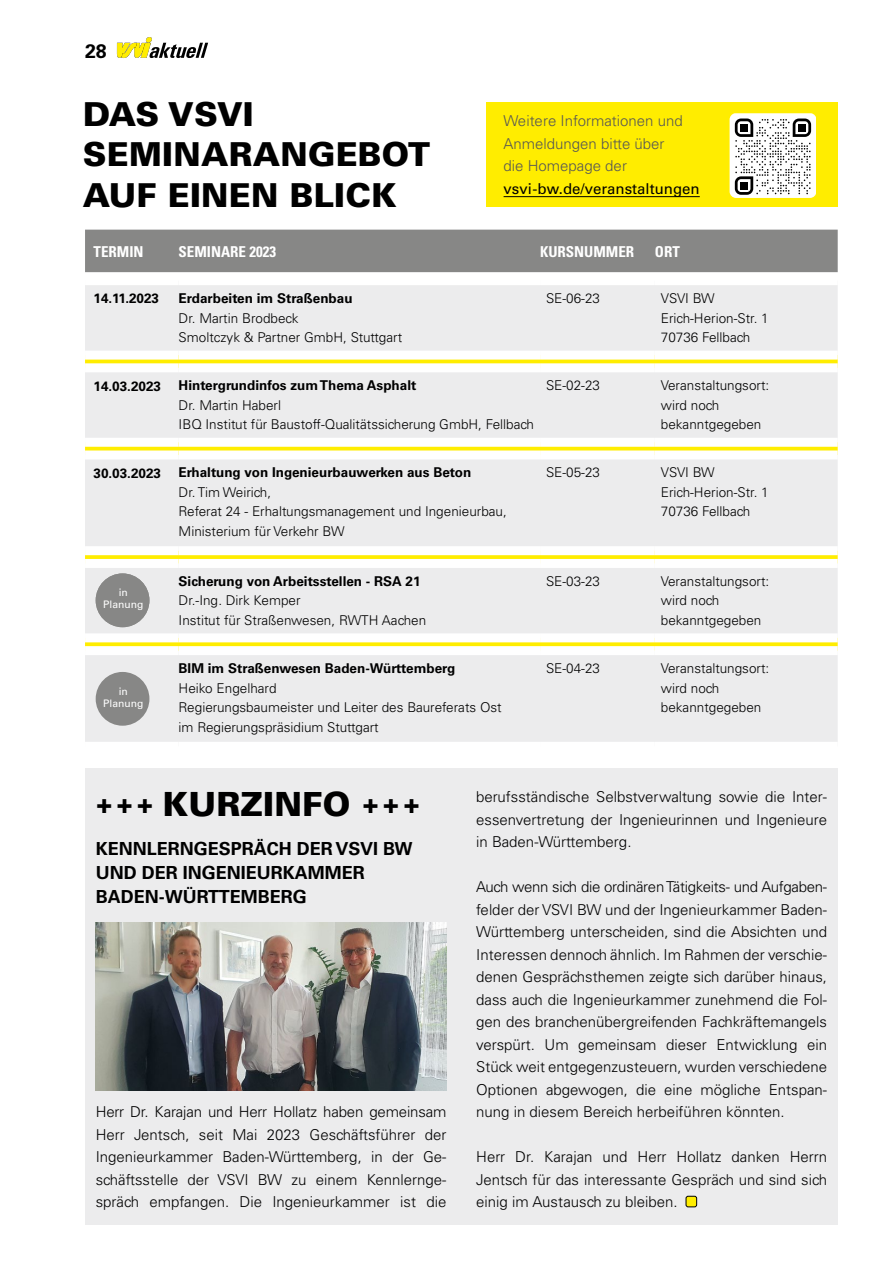
<style>
.page{position:relative;width:893px;height:1263px;background:#fff}
.page>*{position:absolute;margin:0;border:0;box-sizing:border-box;transform-origin:0 0}
.t1{font:900 33.3px "Univers";letter-spacing:.005em;color:#000}
.t2{font:900 33px/40.5px "Univers";letter-spacing:.005em;color:#000}
.t3{font:700 19.5px "Univers";color:#000}
.t4{font:700 18px/24px "Univers";color:#000}
.t5{font:300 15px/22.5px "Univers";color:#000;text-align:justify}
.t6{font:300 15px/22.5px "Univers";color:#565656}
.t7{font:700 condensed 15px "Univers";color:#fff}
.t8{font:15px "Univers 55 Roman";color:#000}
.t9{font:300 13.5px/19.5px "Univers";color:#000}
.t10{font:700 13.5px "Univers";color:#000}
.t11{font:10.35px/12px "Univers 55 Roman";color:#fff;text-align:center}
.s1{font-size:25.8px}
</style>
<div class="page">
<div style="left:487px;top:102px;width:351px;height:105px;background:#ffed00"></div>
<div style="left:85px;top:769px;width:753px;height:456px;background:#ececed"></div>
<img style="left:96px;top:923px;width:350px;height:167px">
<div style="left:686px;top:1196px;width:11px;height:11px;background:#ffed00;border-radius:2px"></div>
<div style="left:686px;top:1196px;width:11px;height:11px;border:1px solid #000;border-radius:2px"></div>
<svg style="left:117px;top:37px;width:91px;height:21px"></svg>
<hr style="left:504px;top:196px;width:196px;height:1px;background:#000">
<div style="left:85px;top:230px;width:753px;height:42px;background:#878786"></div>
<div style="left:85px;top:285px;width:753px;height:457px;background:#ececed"></div>
<div style="left:85px;top:360px;width:753px;height:286px;background:#ececed"></div>
<div style="left:85px;top:351px;width:94px;height:9px;background:#fff"></div>
<div style="left:179px;top:351px;width:361px;height:9px;background:#fff"></div>
<div style="left:540px;top:351px;width:115px;height:9px;background:#fff"></div>
<div style="left:655px;top:351px;width:183px;height:9px;background:#fff"></div>
<div style="left:85px;top:363px;width:94px;height:9px;background:#fff"></div>
<div style="left:179px;top:363px;width:361px;height:9px;background:#fff"></div>
<div style="left:540px;top:363px;width:115px;height:9px;background:#fff"></div>
<div style="left:655px;top:363px;width:183px;height:9px;background:#fff"></div>
<div style="left:85px;top:438px;width:94px;height:9px;background:#fff"></div>
<div style="left:179px;top:438px;width:361px;height:9px;background:#fff"></div>
<div style="left:540px;top:438px;width:115px;height:9px;background:#fff"></div>
<div style="left:655px;top:438px;width:183px;height:9px;background:#fff"></div>
<div style="left:85px;top:450px;width:94px;height:9px;background:#fff"></div>
<div style="left:179px;top:450px;width:361px;height:9px;background:#fff"></div>
<div style="left:540px;top:450px;width:115px;height:9px;background:#fff"></div>
<div style="left:655px;top:450px;width:183px;height:9px;background:#fff"></div>
<div style="left:85px;top:546px;width:94px;height:9px;background:#fff"></div>
<div style="left:179px;top:546px;width:361px;height:9px;background:#fff"></div>
<div style="left:540px;top:546px;width:115px;height:9px;background:#fff"></div>
<div style="left:655px;top:546px;width:183px;height:9px;background:#fff"></div>
<div style="left:85px;top:559px;width:94px;height:9px;background:#fff"></div>
<div style="left:179px;top:559px;width:361px;height:9px;background:#fff"></div>
<div style="left:540px;top:559px;width:115px;height:9px;background:#fff"></div>
<div style="left:655px;top:559px;width:183px;height:9px;background:#fff"></div>
<div style="left:85px;top:633px;width:94px;height:9px;background:#fff"></div>
<div style="left:179px;top:633px;width:361px;height:9px;background:#fff"></div>
<div style="left:540px;top:633px;width:115px;height:9px;background:#fff"></div>
<div style="left:655px;top:633px;width:183px;height:9px;background:#fff"></div>
<div style="left:85px;top:646px;width:94px;height:9px;background:#fff"></div>
<div style="left:179px;top:646px;width:361px;height:9px;background:#fff"></div>
<div style="left:540px;top:646px;width:115px;height:9px;background:#fff"></div>
<div style="left:655px;top:646px;width:183px;height:9px;background:#fff"></div>
<svg style="left:730px;top:113px;width:86px;height:85px;background:#d9d8d7"></svg>
<div style="left:740px;top:124px;width:8px;height:8px;background:#000"></div>
<div style="left:798px;top:124px;width:8px;height:8px;background:#000"></div>
<div style="left:740px;top:182px;width:8px;height:8px;background:#000"></div>
<div style="left:96px;top:573px;width:53px;height:54px;background:#878786;border-radius:50%"></div>
<div style="left:96px;top:672px;width:53px;height:54px;background:#878786;border-radius:50%"></div>
<h3 class="t3" style="left:85px;top:39px;width:23px">28</h3>
<h2 class="t2" style="left:83px;top:93px;width:349px">DAS VSVI<br>SEMINARANGEBOT<br>AUF EINEN BLICK</h2>
<p class="t7" style="left:94px;top:242px;width:52px">TERMIN</p>
<p class="t7" style="left:179px;top:242px;width:99px">SEMINARE 2023</p>
<p class="t7" style="left:540px;top:242px;width:96px">KURSNUMMER</p>
<p class="t7" style="left:655px;top:242px;width:27px">ORT</p>
<p class="t10" style="left:94px;top:290px;width:67px">14.11.2023</p>
<p class="t10" style="left:179px;top:290px;width:175px">Erdarbeiten im Straßenbau</p>
<p class="t9" style="left:179px;top:308px;width:225px">Dr. Martin Brodbeck<br>Smoltczyk &amp; Partner GmbH, Stuttgart</p>
<p class="t6" style="left:504px;top:110px;width:181px">Weitere Informationen und<br>Anmeldungen bitte über die Homepage der</p>
<p class="t8" style="left:504px;top:179px;width:198px">vsvi-bw.de/veranstaltungen</p>
<p class="t9" style="left:546px;top:289px;width:56px">SE-06-23</p>
<p class="t9" style="left:661px;top:289px;width:109px">VSVI BW<br>Erich-Herion-Str. 1<br>70736 Fellbach</p>
<p class="t10" style="left:94px;top:378px;width:69px">14.03.2023</p>
<p class="t10" style="left:179px;top:378px;width:239px">Hintergrundinfos zum Thema Asphalt</p>
<p class="t9" style="left:179px;top:395px;width:357px">Dr. Martin Haberl<br>IBQ Institut für Baustoff-Qualitätssicherung GmbH, Fellbach</p>
<p class="t9" style="left:546px;top:376px;width:56px">SE-02-23</p>
<p class="t9" style="left:661px;top:376px;width:110px">Veranstaltungsort: wird noch bekanntgegeben</p>
<p class="t10" style="left:94px;top:466px;width:69px">30.03.2023</p>
<p class="t10" style="left:179px;top:465px;width:294px">Erhaltung von Ingenieurbauwerken aus Beton</p>
<p class="t9" style="left:179px;top:482px;width:330px">Dr. Tim Weirich,<br>Referat 24 - Erhaltungsmanagement und Ingenieurbau,<br>Ministerium für Verkehr BW</p>
<p class="t9" style="left:546px;top:463px;width:56px">SE-05-23</p>
<p class="t9" style="left:661px;top:463px;width:109px">VSVI BW<br>Erich-Herion-Str. 1<br>70736 Fellbach</p>
<p class="t11" style="left:103px;top:587px;width:42px">in<br>Planung</p>
<p class="t11" style="left:103px;top:685px;width:42px">in<br>Planung</p>
<p class="t10" style="left:179px;top:573px;width:243px">Sicherung von Arbeitsstellen - RSA 21</p>
<p class="t9" style="left:179px;top:591px;width:249px">Dr.-Ing. Dirk Kemper<br>Institut für Straßenwesen, RWTH Aachen</p>
<p class="t10" style="left:179px;top:660px;width:278px">BIM im Straßenwesen Baden-Württemberg</p>
<p class="t9" style="left:179px;top:678px;width:325px">Heiko Engelhard<br>Regierungsbaumeister und Leiter des Baureferats Ost im Regierungspräsidium Stuttgart</p>
<p class="t9" style="left:546px;top:571px;width:56px">SE-03-23</p>
<p class="t9" style="left:661px;top:571px;width:110px">Veranstaltungsort: wird noch bekanntgegeben</p>
<p class="t9" style="left:546px;top:658px;width:56px">SE-04-23</p>
<p class="t9" style="left:661px;top:658px;width:110px">Veranstaltungsort: wird noch bekanntgegeben</p>
<h1 class="t1" style="left:96px;top:783px;width:326px"><span class="s1">+++</span> KURZINFO <span class="s1">+++</span></h1>
<p class="t4" style="left:96px;top:836px;width:318px">KENNLERNGESPRÄCH DER VSVI BW<br>UND DER INGENIEURKAMMER<br>BADEN-WÜRTTEMBERG</p>
<p class="t5" style="left:96px;top:1100px;width:352px">Herr Dr. Karajan und Herr Hollatz haben gemeinsam Herr Jentsch, seit Mai 2023 Geschäftsführer der Ingenieurkammer Baden-Württemberg, in der Ge&shy;schäftsstelle der VSVI BW zu einem Kennlernge&shy;spräch empfangen. Die Ingenieurkammer ist die</p>
<p class="t5" style="left:476px;top:785px;width:352px">berufsständische Selbstverwaltung sowie die Inter&shy;essenvertretung der Ingenieurinnen und Ingenieure in Baden-Württemberg.</p>
<p class="t5" style="left:476px;top:875px;width:352px">Auch wenn sich die ordinären Tätigkeits- und Aufgaben&shy;felder der VSVI BW und der Ingenieurkammer Baden-Württemberg unterscheiden, sind die Absichten und Interessen dennoch ähnlich. Im Rahmen der verschie&shy;denen Gesprächsthemen zeigte sich darüber hinaus, dass auch die Ingenieurkammer zunehmend die Fol&shy;gen des branchenübergreifenden Fachkräftemangels verspürt. Um gemeinsam dieser Entwicklung ein Stück weit entgegenzusteuern, wurden verschiedene Optionen abgewogen, die eine mögliche Entspan&shy;nung in diesem Bereich herbeiführen könnten.</p>
<p class="t5" style="left:476px;top:1145px;width:352px">Herr Dr. Karajan und Herr Hollatz danken Herrn Jentsch für das interessante Gespräch und sind sich einig im Austausch zu bleiben.</p>
</div>
